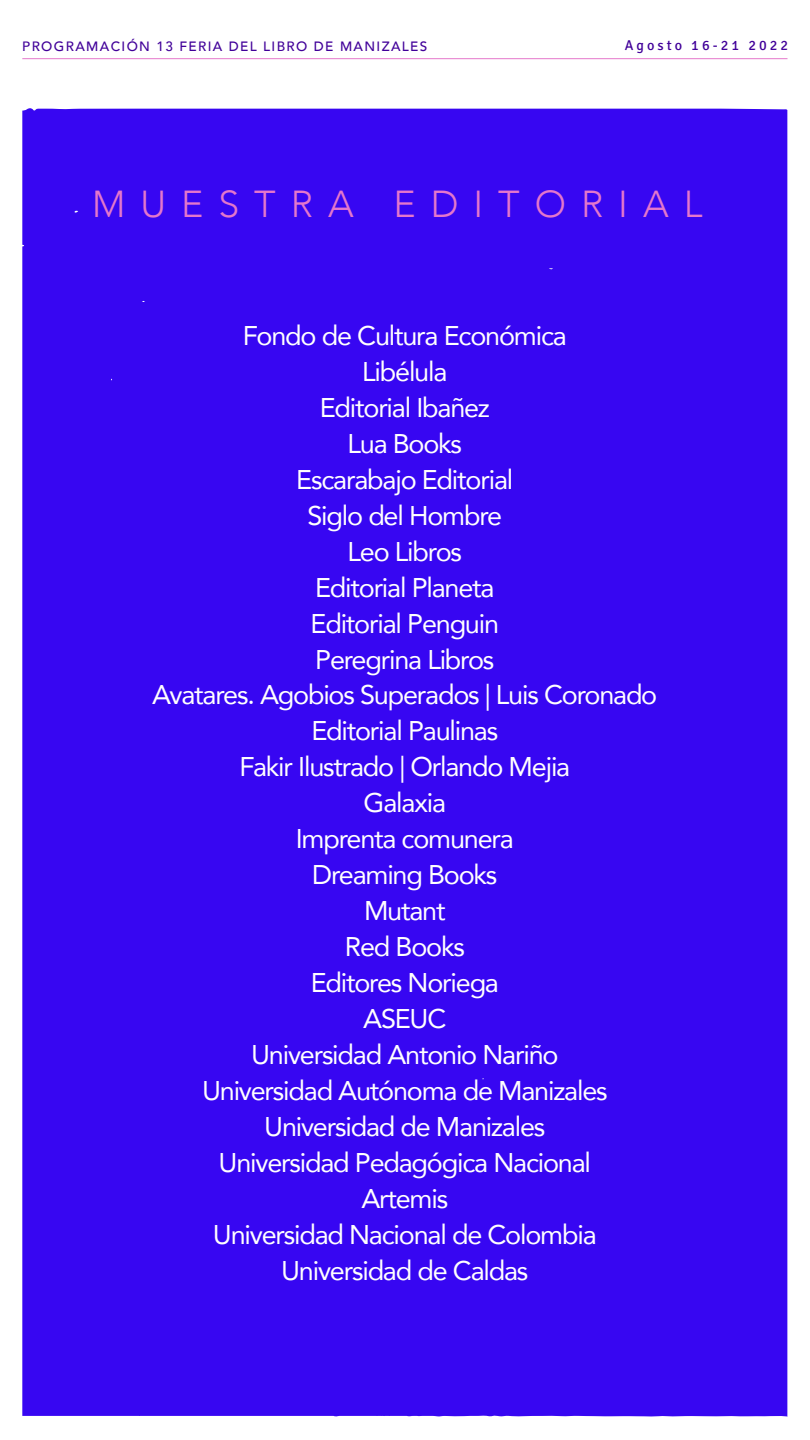
<style>
.page{position:relative;width:810px;height:1440px;background:#fff}
.page>*{position:absolute;margin:0;border:0;box-sizing:border-box;transform-origin:0 0}
.t1{font:300 37.5px "Avenir";letter-spacing:.4em;color:#e577cb}
.t2{font:27px/36px "Avenir";letter-spacing:-.045em;color:#fff;text-align:center}
.t3{font:14.25px "Signika";letter-spacing:.21em;color:#410099}
.t4{font:500 13.5px "Avenir";letter-spacing:.1em;color:#410099}
</style>
<div class="page">
<hr style="left:22px;top:58px;width:766px;height:1px;background:#e577cb">
<div style="left:22px;top:108px;width:766px;height:1309px;background:#3706f2"></div>
<p class="t4" style="left:22px;top:34px;width:407px">PROGRAMACIÓN 13 FERIA DEL LIBRO DE MANIZALES</p>
<p class="t3" style="left:625px;top:35px;width:165px">Agosto 16-21 2022</p>
<h1 class="t1" style="left:92px;top:181px;width:612px">MUESTRA EDITORIAL</h1>
<p class="t2" style="left:152px;top:316px;width:507px">Fondo de Cultura Económica<br>Libélula<br>Editorial Ibañez<br>Lua Books<br>Escarabajo Editorial<br>Siglo del Hombre<br>Leo Libros<br>Editorial Planeta<br>Editorial Penguin<br>Peregrina Libros<br>Avatares. Agobios Superados | Luis Coronado<br>Editorial Paulinas<br>Fakir Ilustrado | Orlando Mejia<br>Galaxia<br>Imprenta comunera<br>Dreaming Books<br>Mutant<br>Red Books<br>Editores Noriega<br>ASEUC<br>Universidad Antonio Nariño<br>Universidad Autónoma de Manizales<br>Universidad de Manizales<br>Universidad Pedagógica Nacional<br>Artemis<br>Universidad Nacional de Colombia<br>Universidad de Caldas</p>
</div>
